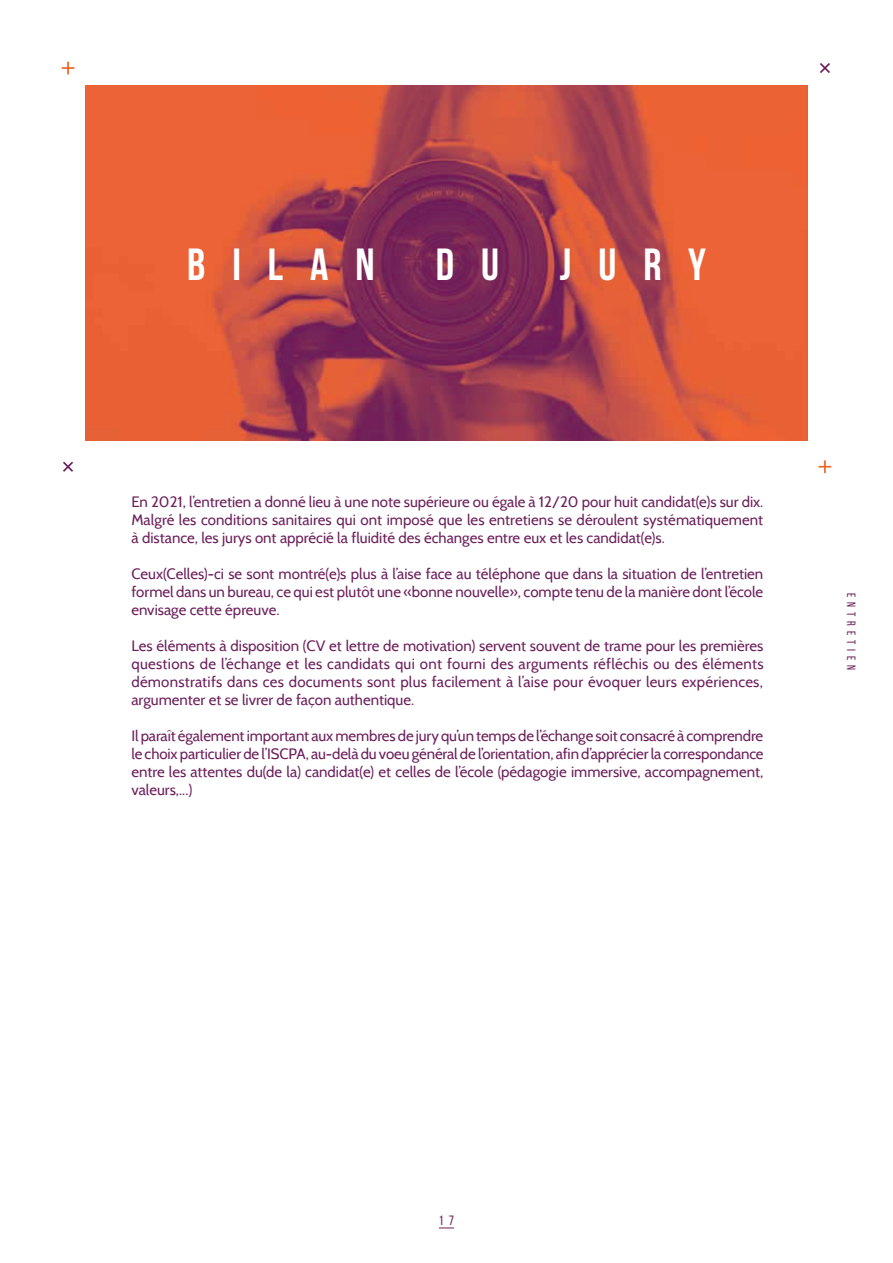
<style>
.page{position:relative;width:893px;height:1263px;background:#fff}
.page>*{position:absolute;margin:0;border:0;box-sizing:border-box;transform-origin:0 0}
.t1{font:700 45px "Bebas Neue";letter-spacing:.6em;color:#fff}
.t2{font:15px/18px "Cabin";color:#6b1e5a;text-align:justify}
.t3{font:13.5px "Bebas Neue";color:#6c1e5a}
.t4{font:12px "Bebas Neue";letter-spacing:.4em;color:#6c1e5a}
</style>
<div class="page">
<img style="left:85px;top:85px;width:723px;height:355px">
<svg style="left:62px;top:62px;width:12px;height:12px"></svg>
<svg style="left:820px;top:63px;width:10px;height:10px"></svg>
<svg style="left:63px;top:462px;width:10px;height:10px"></svg>
<svg style="left:819px;top:460px;width:12px;height:13px"></svg>
<svg style="left:439px;top:1227px;width:15px;height:1px"></svg>
<h1 class="t1" style="left:187px;top:239px;width:189px">BILAN</h1>
<h1 class="t1" style="left:436px;top:239px;width:65px">D U</h1>
<h1 class="t1" style="left:560px;top:239px;width:147px">JURY</h1>
<p class="t2" style="left:131px;top:493px;width:633px">En 2021, l’entretien a donné lieu à une note supérieure ou égale à 12/20 pour huit candidat(e)s sur dix.<br>Malgré les conditions sanitaires qui ont imposé que les entretiens se déroulent systématiquement à distance, les jurys ont apprécié la fluidité des échanges entre eux et les candidat(e)s.</p>
<p class="t2" style="left:131px;top:565px;width:633px">Ceux(Celles)-ci se sont montré(e)s plus à l’aise face au téléphone que dans la situation de l’entretien formel dans un bureau, ce qui est plutôt une «bonne nouvelle», compte tenu de la manière dont l’école envisage cette épreuve.</p>
<p class="t2" style="left:131px;top:637px;width:634px">Les éléments à disposition (CV et lettre de motivation) servent souvent de trame pour les premières questions de l’échange et les candidats qui ont fourni des arguments réfléchis ou des éléments démonstratifs dans ces documents sont plus facilement à l’aise pour évoquer leurs expériences, argumenter et se livrer de façon authentique.</p>
<p class="t2" style="left:131px;top:727px;width:634px">Il paraît également important aux membres de jury qu’un temps de l’échange soit consacré à comprendre le choix particulier de l’ISCPA, au-delà du voeu général de l’orientation, afin d’apprécier la correspondance entre les attentes du(de la) candidat(e) et celles de l’école (pédagogie immersive, accompagnement, valeurs,...)</p>
<p class="t4" style="left:858px;top:593px;width:78px;rotate:90deg">entretien</p>
<p class="t3" style="left:439px;top:1213px;width:17px">1 7</p>
</div>
